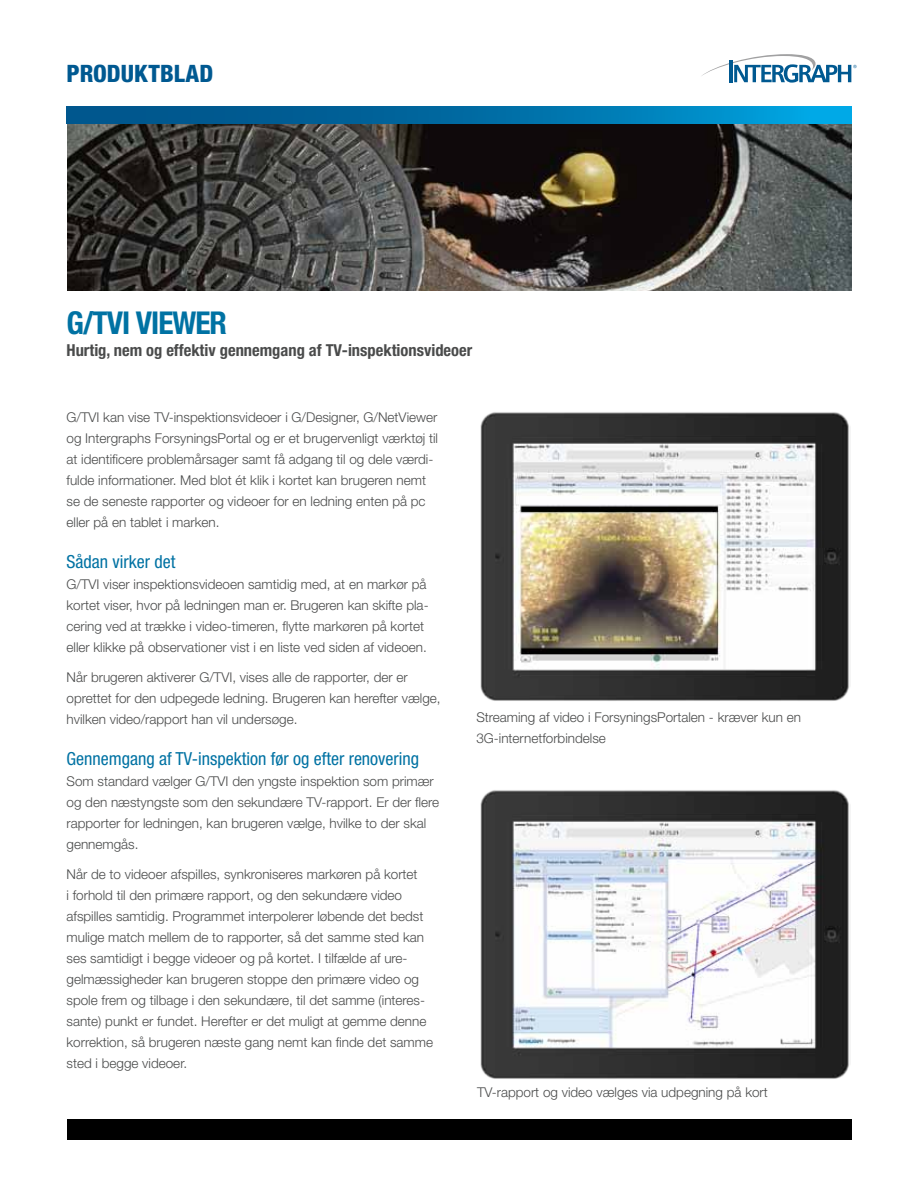
<style>
.page{position:relative;width:918px;height:1188px;background:#fff}
.page>*{position:absolute;margin:0;border:0;box-sizing:border-box;transform-origin:0 0}
.t1{font:700 condensed 31.5px "Helvetica Neue LT Std";letter-spacing:-.03em;color:#0072a3}
.t2{font:800 condensed 24px "Helvetica Neue LT Std";color:#005991}
.t3{font:condensed 18px "Helvetica Neue LT Std";color:#0072a3}
.t4{font:700 condensed 16.5px "Helvetica Neue LT Std";color:#4a4b4b}
.t5{font:300 13.5px/21px "Helvetica Neue LT Std";color:#4a4b4b}
</style>
<div class="page">
<div style="left:67px;top:1119px;width:784px;height:21px;background:#000"></div>
<svg style="left:702px;top:54px;width:155px;height:29px"></svg>
<img style="left:67px;top:123px;width:784px;height:168px">
<svg style="left:67px;top:107px;width:784px;height:16px;background:#0072aa"></svg>
<img style="left:480px;top:790px;width:369px;height:289px">
<img style="left:480px;top:412px;width:369px;height:289px">
<h2 class="t2" style="left:67px;top:59px;width:148px">PRODUKTBLAD</h2>
<h1 class="t1" style="left:67px;top:304px;width:162px">G/TVI Viewer</h1>
<p class="t4" style="left:67px;top:340px;width:407px">Hurtig, nem og effektiv gennemgang af TV-inspektionsvideoer</p>
<p class="t5" style="left:67px;top:406px;width:373px">G/TVI kan vise TV-inspektionsvideoer i G/Designer, G/NetViewer og Intergraphs ForsyningsPortal og er et brugervenligt værktøj til at identificere problemårsager samt få adgang til og dele værdi&shy;fulde informationer. Med blot ét klik i kortet kan brugeren nemt se de seneste rapporter og videoer for en ledning enten på pc eller på en tablet i marken.</p>
<h3 class="t3" style="left:67px;top:551px;width:110px">Sådan virker det</h3>
<p class="t5" style="left:67px;top:573px;width:364px">G/TVI viser inspektionsvideoen samtidig med, at en markør på kortet viser, hvor på ledningen man er. Brugeren kan skifte pla&shy;cering ved at trække i video-timeren, flytte markøren på kortet eller klikke på observationer vist i en liste ved siden af videoen.</p>
<p class="t5" style="left:67px;top:666px;width:376px">Når brugeren aktiverer G/TVI, vises alle de rapporter, der er oprettet for den udpegede ledning. Brugeren kan herefter vælge, hvilken video/rapport han vil undersøge.</p>
<h3 class="t3" style="left:67px;top:748px;width:354px">Gennemgang af TV-inspektion før og efter renovering</h3>
<p class="t5" style="left:67px;top:770px;width:374px">Som standard vælger G/TVI den yngste inspektion som primær og den næstyngste som den sekundære TV-rapport. Er der flere rapporter for ledningen, kan brugeren vælge, hvilke to der skal gennemgås.</p>
<p class="t5" style="left:67px;top:863px;width:368px">Når de to videoer afspilles, synkroniseres markøren på kortet<br>i forhold til den primære rapport, og den sekundære video afspilles samtidig. Programmet interpolerer løbende det bedst mulige match mellem de to rapporter, så det samme sted kan ses samtidigt i begge videoer og på kortet. I tilfælde af ure&shy;gelmæssigheder kan brugeren stoppe den primære video og spole frem og tilbage i den sekundære, til det samme (interes&shy;sante) punkt er fundet. Herefter er det muligt at gemme denne korrektion, så brugeren næste gang nemt kan finde det samme sted i begge videoer.</p>
<p class="t5" style="left:476px;top:706px;width:326px">Streaming af video i ForsyningsPortalen - kræver kun en<br>3G-internetforbindelse</p>
<p class="t5" style="left:477px;top:1081px;width:292px">TV-rapport og video vælges via udpegning på kort</p>
</div>
